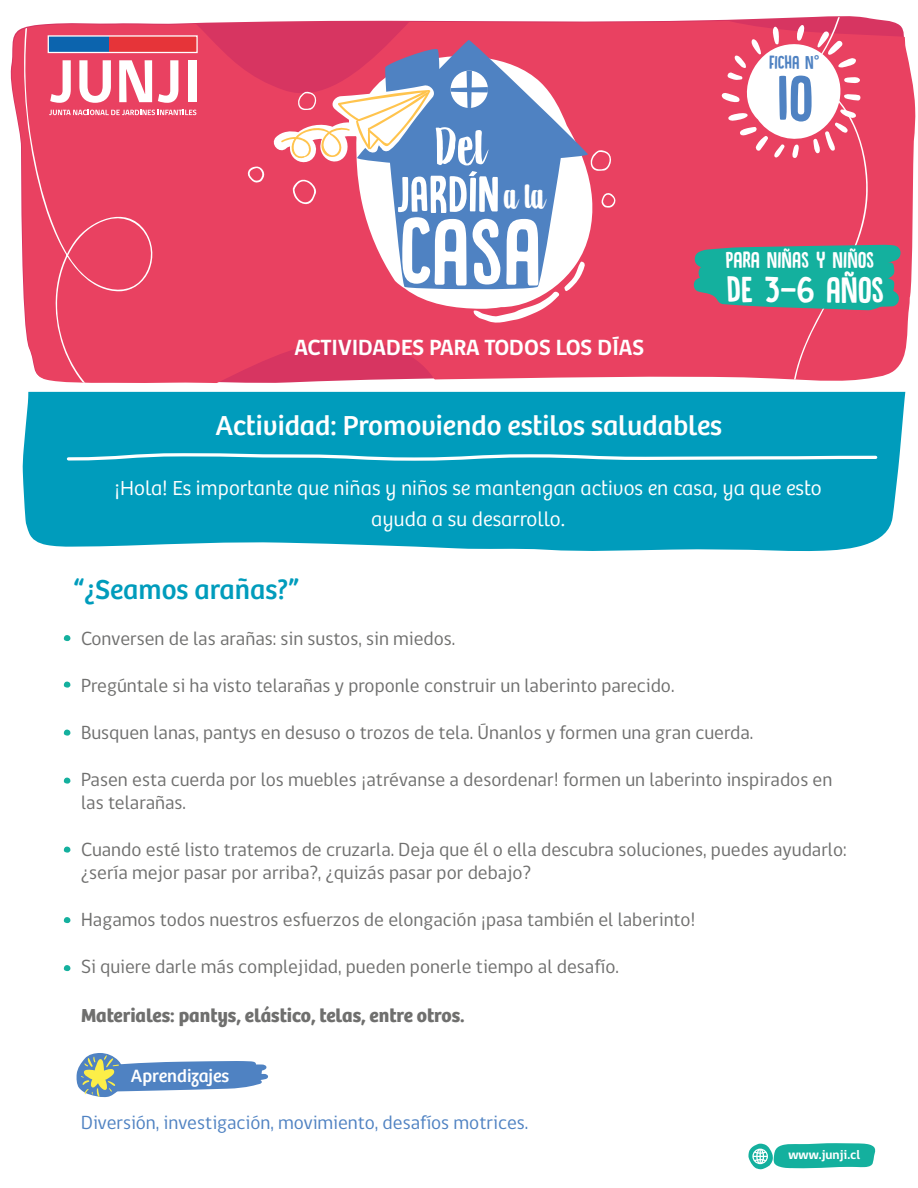
<style>
.page{position:relative;width:918px;height:1188px;background:#fff}
.page>*{position:absolute;margin:0;border:0;box-sizing:border-box;transform-origin:0 0}
.t1{font:99.6px "DK Canoodle";color:#fff}
.t2{font:67.5px "DK Canoodle";color:#4f82c2}
.t3{font:57.45px "DK Aiguille";color:#fff}
.t4{font:53.7px "DK Canoodle";color:#fff}
.t5{font:38.55px "DK Canoodle";color:#fff}
.t6{font:28.5px "Bree";color:#fff}
.t7{font:28.5px "Bree";color:#009cbc}
.t8{font:23.85px "DK Canoodle";color:#fff}
.t9{font:700 22.5px "gob CL";letter-spacing:-.005em;color:#fff}
.t10{font:300 21px/30.9px "Bree";color:#fff;text-align:center}
.t11{font:19.5px/23.4px "gob CL";color:#6f6f6e}
.t12{font:19.5px "gob CL";color:#4f82c2}
.t13{font:700 19.5px "Bree";color:#6f6f6e}
.t14{font:19.5px "DK Canoodle";letter-spacing:-.01em;color:#4f82c2}
.t15{font:18.45px "Bree";color:#fff}
.t16{font:700 13.05px "gob CL";color:#fff}
.s1{font-family:"Bree"}
.s2{font-family:"DK Aiguille";font-size:39.9px}
</style>
<div class="page">
<div style="left:23px;top:392px;width:882px;height:159px;background:#009cbc"></div>
<svg style="left:10px;top:18px;width:906px;height:363px;background:#ea5b78"></svg>
<div style="left:619px;top:17px;width:249px;height:364px;background:#e94161"></div>
<svg style="left:24px;top:18px;width:321px;height:365px;background:#e74666"></svg>
<svg style="left:50px;top:60px;width:21px;height:43px"></svg>
<svg style="left:79px;top:60px;width:32px;height:43px"></svg>
<svg style="left:119px;top:60px;width:33px;height:42px"></svg>
<svg style="left:158px;top:60px;width:20px;height:43px"></svg>
<div style="left:188px;top:60px;width:8px;height:42px;background:#fff"></div>
<svg style="left:49px;top:110px;width:147px;height:5px"></svg>
<svg style="left:47px;top:35px;width:151px;height:19px;background:#a4627e"></svg>
<svg style="left:355px;top:54px;width:239px;height:255px;fill:#e94161"></svg>
<svg style="left:357px;top:40px;width:232px;height:251px;fill:#4f82c2"></svg>
<svg style="left:451px;top:71px;width:37px;height:37px"></svg>
<svg style="left:247px;top:84px;width:190px;height:120px"></svg>
<svg style="left:473px;top:262px;width:113px;height:61px"></svg>
<svg style="left:601px;top:193px;width:16px;height:15px"></svg>
<svg style="left:590px;top:150px;width:21px;height:21px"></svg>
<svg style="left:748px;top:1143px;width:128px;height:26px;background:#43bfb1"></svg>
<svg style="left:722px;top:25px;width:140px;height:133px"></svg>
<svg style="left:65px;top:452px;width:814px;height:10px"></svg>
<svg style="left:694px;top:245px;width:207px;height:65px;background:#2da296"></svg>
<svg style="left:76px;top:1053px;width:192px;height:45px"></svg>
<svg style="left:64px;top:635px;width:6px;height:6px"></svg>
<svg style="left:64px;top:682px;width:6px;height:6px"></svg>
<svg style="left:64px;top:730px;width:6px;height:6px"></svg>
<svg style="left:64px;top:778px;width:6px;height:6px"></svg>
<svg style="left:64px;top:847px;width:6px;height:6px"></svg>
<svg style="left:64px;top:917px;width:6px;height:6px"></svg>
<svg style="left:64px;top:965px;width:6px;height:6px"></svg>
<p class="t14" style="left:769px;top:52px;width:52px">FICHA N<span class="s1">°</span></p>
<h3 class="t3" style="left:435px;top:116px;width:53px">Del</h3>
<h3 class="t4" style="left:396px;top:167px;width:150px">JARDÍN<span class="s2">a la</span></h3>
<h1 class="t1" style="left:399px;top:200px;width:144px">CASA</h1>
<p class="t9" style="left:294px;top:332px;width:352px">ACTIVIDADES PARA TODOS LOS DÍAS</p>
<h2 class="t2" style="left:777px;top:63px;width:38px">10</h2>
<p class="t8" style="left:725px;top:248px;width:150px">PARA NIÑAS Y NIÑOS</p>
<h3 class="t5" style="left:726px;top:270px;width:159px">DE 3-6 AÑOS</h3>
<h3 class="t6" style="left:216px;top:408px;width:508px">Actividad: Promoviendo estilos saludables</h3>
<p class="t10" style="left:115px;top:473px;width:709px">¡Hola! Es importante que niñas y niños se mantengan activos en casa, ya que esto ayuda a su desarrollo.</p>
<h3 class="t7" style="left:73px;top:573px;width:227px">“¿Seamos arañas?”</h3>
<p class="t11" style="left:81px;top:628px;width:376px">Conversen de las arañas: sin sustos, sin miedos.</p>
<p class="t11" style="left:81px;top:674px;width:595px">Pregúntale si ha visto telarañas y proponle construir un laberinto parecido.</p>
<p class="t11" style="left:81px;top:721px;width:674px">Busquen lanas, pantys en desuso o trozos de tela. Únanlos y formen una gran cuerda.</p>
<p class="t11" style="left:81px;top:768px;width:753px">Pasen esta cuerda por los muebles ¡atrévanse a desordenar! formen un laberinto inspirados en las telarañas.</p>
<p class="t11" style="left:81px;top:838px;width:767px">Cuando esté listo tratemos de cruzarla. Deja que él o ella descubra soluciones, puedes ayudarlo: ¿sería mejor pasar por arriba?, ¿quizás pasar por debajo?</p>
<p class="t11" style="left:81px;top:908px;width:616px">Hagamos todos nuestros esfuerzos de elongación ¡pasa también el laberinto!</p>
<p class="t11" style="left:81px;top:955px;width:539px">Si quiere darle más complejidad, pueden ponerle tiempo al desafío.</p>
<p class="t13" style="left:81px;top:1003px;width:385px">Materiales: pantys, elástico, telas, entre otros.</p>
<p class="t15" style="left:131px;top:1065px;width:100px">Aprendizajes</p>
<p class="t12" style="left:81px;top:1109px;width:449px">Diversión, investigación, movimiento, desafíos motrices.</p>
<p class="t16" style="left:789px;top:1145px;width:73px">www.junji.cl</p>
</div>
